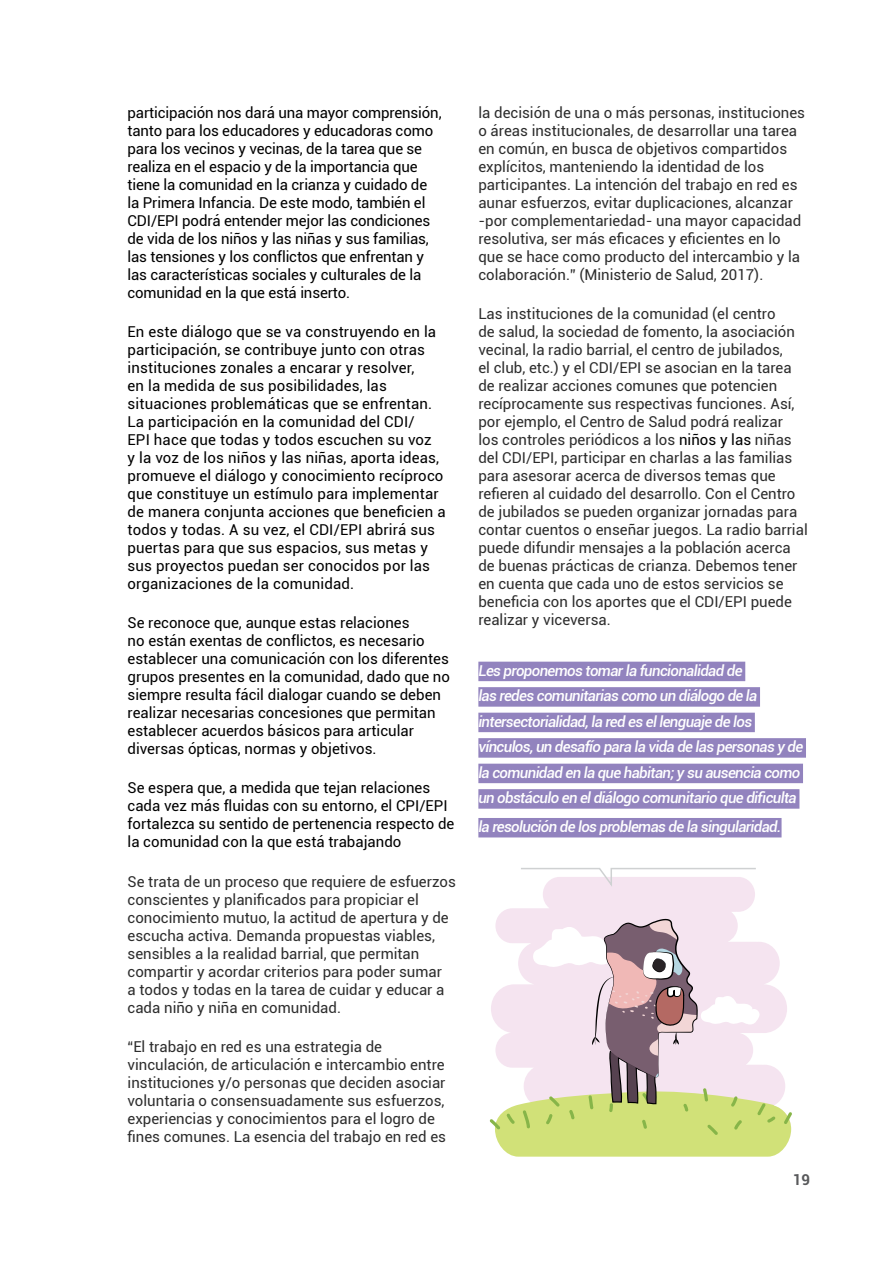
<style>
.page{position:relative;width:893px;height:1263px;background:#fff}
.page>*{position:absolute;margin:0;border:0;box-sizing:border-box;transform-origin:0 0}
.t1{font:15px/18px "Roboto";color:#2d2d2d}
.t2{font:15px/18px "Roboto";color:#000}
.t3{font:italic 500 15px/25.5px "Roboto";letter-spacing:-.04em;color:#fff}
.t4{font:700 15px "Roboto";color:#58595b}
.s1{color:#000}
</style>
<div class="page">
<svg style="left:497px;top:889px;width:258px;height:29px;fill:#f5e4f0"></svg>
<svg style="left:521px;top:868px;width:235px;height:21px"></svg>
<svg style="left:490px;top:918px;width:302px;height:239px"></svg>
<div style="left:478px;top:662px;width:267px;height:19px;background:#9283be"></div>
<div style="left:478px;top:687px;width:282px;height:20px;background:#9283be"></div>
<div style="left:478px;top:713px;width:277px;height:19px;background:#9283be"></div>
<div style="left:478px;top:738px;width:328px;height:20px;background:#9283be"></div>
<div style="left:478px;top:764px;width:325px;height:19px;background:#9283be"></div>
<div style="left:478px;top:789px;width:321px;height:20px;background:#9283be"></div>
<div style="left:478px;top:818px;width:303px;height:19px;background:#9283be"></div>
<p class="t2" style="left:128px;top:103px;width:316px">participación nos dará una mayor comprensión, tanto para los educadores y educadoras como para los vecinos y vecinas, de la tarea que se realiza en el espacio y de la importancia que tiene la comunidad en la crianza y cuidado de la Primera Infancia. De este modo, también el CDI/EPI podrá entender mejor las condiciones de vida de los niños y las niñas y sus familias, las tensiones y los conflictos que enfrentan y las características sociales y culturales de la comunidad en la que está inserto.</p>
<p class="t2" style="left:128px;top:322px;width:320px">En este diálogo que se va construyendo en la participación, se contribuye junto con otras instituciones zonales a encarar y resolver,<br>en la medida de sus posibilidades, las situaciones problemáticas que se enfrentan.<br>La participación en la comunidad del CDI/<br>EPI hace que todas y todos escuchen su voz<br>y la voz de los niños y las niñas, aporta ideas, promueve el diálogo y conocimiento recíproco que constituye un estímulo para implementar de manera conjunta acciones que beneficien a todos y todas. A su vez, el CDI/EPI abrirá sus puertas para que sus espacios, sus metas y sus proyectos puedan ser conocidos por las organizaciones de la comunidad.</p>
<p class="t2" style="left:128px;top:613px;width:324px">Se reconoce que, aunque estas relaciones<br>no están exentas de conflictos, es necesario establecer una comunicación con los diferentes grupos presentes en la comunidad, dado que no siempre resulta fácil dialogar cuando se deben realizar necesarias concesiones que permitan establecer acuerdos básicos para articular diversas ópticas, normas y objetivos.</p>
<p class="t2" style="left:128px;top:778px;width:328px">Se espera que, a medida que tejan relaciones cada vez más fluidas con su entorno, el CPI/EPI fortalezca su sentido de pertenencia respecto de la comunidad con la que está trabajando</p>
<p class="t1" style="left:128px;top:872px;width:330px">Se trata de un proceso que requiere de esfuerzos conscientes y planificados para propiciar el conocimiento mutuo, la actitud de apertura y de escucha activa. Demanda propuestas viables, sensibles a la realidad barrial, que permitan compartir y acordar criterios para poder sumar<br>a todos y todas en la tarea de cuidar y educar a cada niño y niña en comunidad.</p>
<p class="t1" style="left:128px;top:1037px;width:320px">“El trabajo en red es una estrategia de vinculación, de articulación e intercambio entre instituciones y/o personas que deciden asociar voluntaria o consensuadamente sus esfuerzos, experiencias y conocimientos para el logro de fines comunes. La esencia del trabajo en red es</p>
<p class="t1" style="left:478px;top:103px;width:328px">la decisión de una o más personas, instituciones o áreas institucionales, de desarrollar una tarea en común, en busca de objetivos compartidos explícitos, manteniendo la identidad de los participantes. La intención del trabajo en red es aunar esfuerzos, evitar duplicaciones, alcanzar -por complementariedad- una mayor capacidad resolutiva, ser más eficaces y eficientes en lo que se hace como producto del intercambio y la colaboración.” (Ministerio de Salud, 2017).</p>
<p class="t1" style="left:478px;top:304px;width:331px">Las instituciones de la comunidad (el centro<br>de salud, la sociedad de fomento, la asociación vecinal, la radio barrial, el centro de jubilados,<br>el club, etc.) y el CDI/EPI se asocian en la tarea de realizar acciones comunes que potencien recíprocamente sus respectivas funciones. Así, por ejemplo, el Centro de Salud podrá realizar<br>los controles periódicos a los <span class="s1">niños y las</span> niñas del CDI/EPI, participar en charlas a las familias para asesorar acerca de diversos temas que refieren al cuidado del desarrollo. Con el Centro de jubilados se pueden organizar jornadas para contar cuentos o enseñar juegos. La radio barrial puede difundir mensajes a la población acerca de buenas prácticas de crianza. Debemos tener en cuenta que cada uno de estos servicios se beneficia con los aportes que el CDI/EPI puede realizar y viceversa.</p>
<p class="t3" style="left:478px;top:657px;width:326px">Les proponemos tomar la funcionalidad de<br>las redes comunitarias como un diálogo de la intersectorialidad, la red es el lenguaje de los vínculos, un desafío para la vida de las personas y de la comunidad en la que habitan; y su ausencia como un obstáculo en el diálogo comunitario que dificulta</p>
<p class="t3" style="left:478px;top:813px;width:304px">la resolución de los problemas de la singularidad.</p>
<p class="t4" style="left:793px;top:1169px;width:19px">19</p>
</div>
